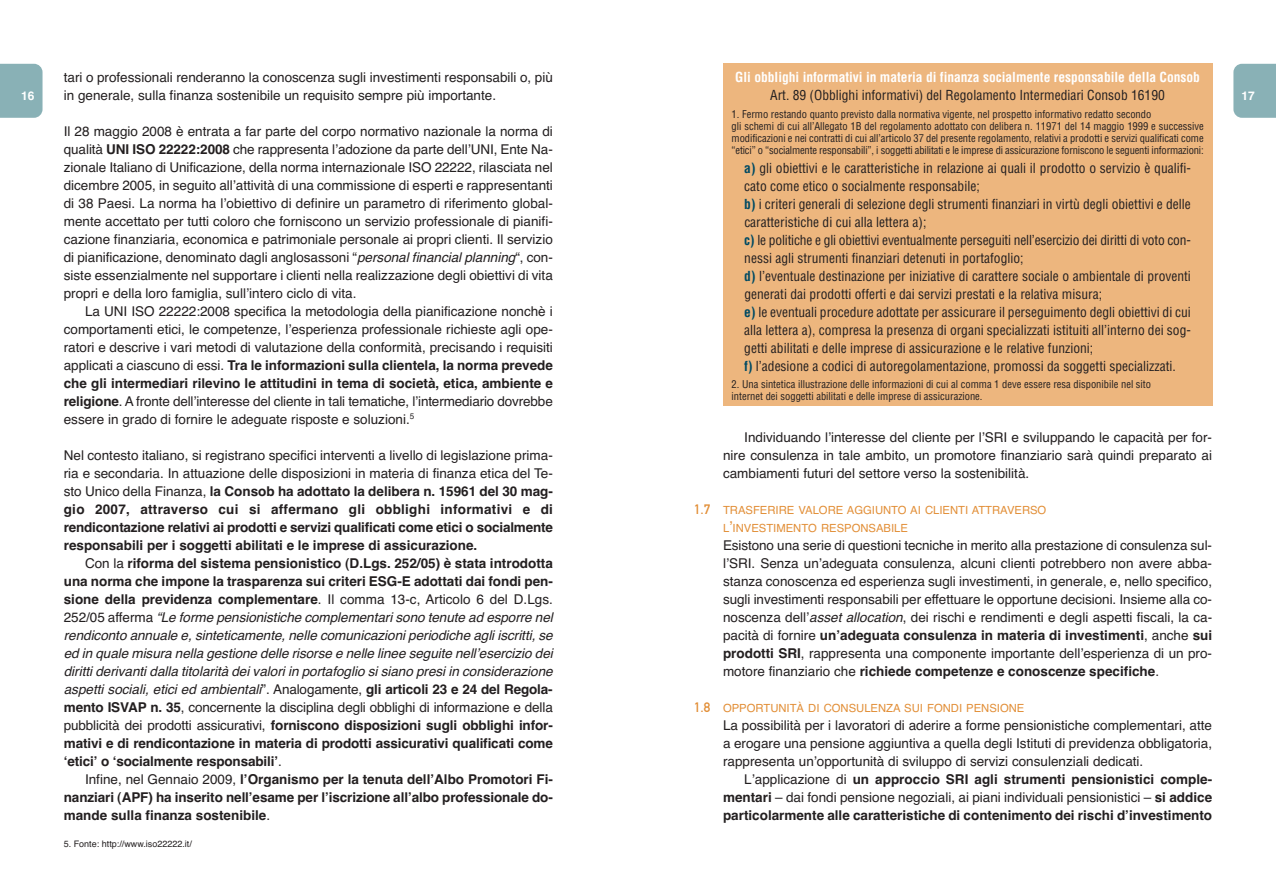
<style>
.page{position:relative;width:1276px;height:893px;background:#fff}
.page>*{position:absolute;margin:0;border:0;box-sizing:border-box;transform-origin:0 0}
.t1{font:13.5px/18px "Helvetica";color:#231f20;text-align:justify}
.t2{font:13.5px/18px "Helvetica Bold TT";color:#231f20;text-align:justify}
.t3{font:condensed 13.5px/18px "Helvetica";color:#231f20}
.t4{font:italic 13.5px/18px "Helvetica";color:#231f20;text-align:justify}
.t5{font:700 condensed 13.5px "Helvetica";color:#fff}
.t6{font:13.5px "DIN Mittelschrift";color:#e28f38}
.t7{font:12px "Helvetica Bold TT";color:#fff}
.t8{font:11.25px/18px "Helvetica";color:#e28f38}
.t9{font:condensed 10.5px/12px "Helvetica";color:#231f20}
.t10{font:9px "Helvetica";color:#231f20}
.s1{font-weight:700;color:#004a63}
.s2{font-family:"Helvetica Bold TT"}
.s3{font-style:italic}
.s4{font-family:"Helvetica"}
.s5{font-style:normal}
.s6{font-family:"Helvetica Bold TT";font-style:normal}
.s7{font-size:15px}
</style>
<div class="page">
<div style="left:1233px;top:64px;width:43px;height:54px;background:#89b1b6"></div>
<div style="left:0;top:64px;width:43px;height:54px;background:#89b1b6"></div>
<div style="left:723px;top:64px;width:489px;height:342px;background:#edb67e"></div>
<p class="t5" style="left:735px;top:72px;width:466px">Gli obblighi informativi in materia di finanza socialmente responsabile della Consob</p>
<p class="t3" style="left:770px;top:87px;width:396px">Art. 89 (Obblighi informativi) del Regolamento Intermediari Consob 16190</p>
<p class="t9" style="left:731px;top:109px;width:474px">1. Fermo restando quanto previsto dalla normativa vigente, nel prospetto informativo redatto secondo<br>gli schemi di cui all’Allegato 1B del regolamento adottato con delibera n. 11971 del 14 maggio 1999 e successive modificazioni e nei contratti di cui all’articolo 37 del presente regolamento, relativi a prodotti e servizi qualificati come “etici” o “socialmente responsabili”, i soggetti abilitati e le imprese di assicurazione forniscono le seguenti informazioni:</p>
<p class="t3" style="left:744px;top:160px;width:448px"><span class="s1">a)</span> gli obiettivi e le caratteristiche in relazione ai quali il prodotto o servizio è qualifi&shy;cato come etico o socialmente responsabile;<br><span class="s1">b)</span> i criteri generali di selezione degli strumenti finanziari in virtù degli obiettivi e delle caratteristiche di cui alla lettera a);<br><span class="s1">c)</span> le politiche e gli obiettivi eventualmente perseguiti nell’esercizio dei diritti di voto con&shy;nessi agli strumenti finanziari detenuti in portafoglio;<br><span class="s1">d)</span> l’eventuale destinazione per iniziative di carattere sociale o ambientale di proventi generati dai prodotti offerti e dai servizi prestati e la relativa misura;<br><span class="s1">e)</span> le eventuali procedure adottate per assicurare il perseguimento degli obiettivi di cui alla lettera a), compresa la presenza di organi specializzati istituiti all’interno dei sog&shy;getti abilitati e delle imprese di assicurazione e le relative funzioni;<br><span class="s1">f)</span> l’adesione a codici di autoregolamentazione, promossi da soggetti specializzati.</p>
<p class="t9" style="left:731px;top:379px;width:421px">2. Una sintetica illustrazione delle informazioni di cui al comma 1 deve essere resa disponibile nel sito internet dei soggetti abilitati e delle imprese di assicurazione.</p>
<p class="t1" style="left:64px;top:69px;width:490px">tari o professionali renderanno la conoscenza sugli investimenti responsabili o, più in generale, sulla finanza sostenibile un requisito sempre più importante.</p>
<p class="t1" style="left:64px;top:123px;width:490px">Il 28 maggio 2008 è entrata a far parte del corpo normativo nazionale la norma di qualità <span class="s2">UNI ISO 22222:2008</span> che rappresenta lʼadozione da parte dellʼUNI, Ente Na&shy;zionale Italiano di Unificazione, della norma internazionale ISO 22222, rilasciata nel dicembre 2005, in seguito allʼattività di una commissione di esperti e rappresentanti di 38 Paesi. La norma ha lʼobiettivo di definire un parametro di riferimento global&shy;mente accettato per tutti coloro che forniscono un servizio professionale di pianifi&shy;cazione finanziaria, economica e patrimoniale personale ai propri clienti. Il servizio di pianificazione, denominato dagli anglosassoni “<span class="s3">personal financial planning</span>“, con&shy;siste essenzialmente nel supportare i clienti nella realizzazione degli obiettivi di vita propri e della loro famiglia, sullʼintero ciclo di vita.</p>
<p class="t1" style="left:64px;top:303px;width:490px;text-indent:21px">La UNI ISO 22222:2008 specifica la metodologia della pianificazione nonchè i comportamenti etici, le competenze, lʼesperienza professionale richieste agli ope&shy;ratori e descrive i vari metodi di valutazione della conformità, precisando i requisiti</p>
<p class="t2" style="left:64px;top:357px;width:491px"><span class="s4">applicati a ciascuno di essi.</span> Tra le informazioni sulla clientela, la norma prevede che gli intermediari rilevino le attitudini in tema di società, etica, ambiente e</p>
<p class="t1" style="left:64px;top:393px;width:490px"><span class="s2">religione</span>. A fronte dellʼinteresse del cliente in tali tematiche, lʼintermediario dovrebbe essere in grado di fornire le adeguate risposte e soluzioni.<sup>5</sup></p>
<p class="t1" style="left:64px;top:447px;width:490px">Nel contesto italiano, si registrano specifici interventi a livello di legislazione prima&shy;ria e secondaria. In attuazione delle disposizioni in materia di finanza etica del Te-</p>
<p class="t2" style="left:64px;top:483px;width:491px"><span class="s4">sto Unico della Finanza,</span> la Consob ha adottato la delibera n. 15961 del 30 mag&shy;gio 2007, attraverso cui si affermano gli obblighi informativi e di rendicontazione relativi ai prodotti e servizi qualificati come etici o socialmente responsabili per i soggetti abilitati e le imprese di assicurazione.</p>
<p class="t2" style="left:64px;top:555px;width:490px;text-indent:21px"><span class="s4">Con la</span> riforma del sistema pensionistico (D.Lgs. 252/05) è stata introdotta una norma che impone la trasparenza sui criteri ESG-E adottati dai fondi pen&shy;sione della previdenza complementare<span class="s4">. Il comma 13-c, Articolo 6 del D.Lgs.</span></p>
<p class="t4" style="left:64px;top:609px;width:490px"><span class="s5">252/05 afferma</span> “Le forme pensionistiche complementari sono tenute ad esporre nel rendiconto annuale e, sinteticamente, nelle comunicazioni periodiche agli iscritti, se ed in quale misura nella gestione delle risorse e nelle linee seguite nellʼesercizio dei diritti derivanti dalla titolarità dei valori in portafoglio si siano presi in considerazione aspetti sociali, etici ed ambientali<span class="s5">”. Analogamente,</span> <span class="s6">gli articoli 23 e 24 del Regola&shy;mento ISVAP n. 35</span><span class="s5">, concernente la disciplina degli obblighi di informazione e della</span></p>
<p class="t2" style="left:64px;top:717px;width:491px"><span class="s4">pubblicità dei prodotti assicurativi,</span> forniscono disposizioni sugli obblighi infor&shy;mativi e di rendicontazione in materia di prodotti assicurativi qualificati come ʻeticiʼ o ʻsocialmente responsabiliʼ<span class="s4">.</span></p>
<p class="t2" style="left:64px;top:771px;width:491px;text-indent:21px"><span class="s4">Infine, nel Gennaio 2009,</span> lʼOrganismo per la tenuta dellʼAlbo Promotori Fi&shy;nanziari (APF) ha inserito nellʼesame per lʼiscrizione allʼalbo professionale do&shy;mande sulla finanza sostenibile<span class="s4">.</span></p>
<p class="t7" style="left:21px;top:91px;width:15px">16</p>
<p class="t7" style="left:1241px;top:91px;width:15px">17</p>
<p class="t1" style="left:723px;top:429px;width:490px;text-indent:21px">Individuando lʼinteresse del cliente per lʼSRI e sviluppando le capacità per for&shy;nire consulenza in tale ambito, un promotore finanziario sarà quindi preparato ai cambiamenti futuri del settore verso la sostenibilità.</p>
<p class="t8" style="left:723px;top:502px;width:325px">TRASFERIRE VALORE AGGIUNTO AI CLIENTI ATTRAVERSO<br>L<span class="s7">ʼ</span>INVESTIMENTO RESPONSABILE</p>
<p class="t1" style="left:723px;top:537px;width:490px">Esistono una serie di questioni tecniche in merito alla prestazione di consulenza sul&shy;lʼSRI. Senza unʼadeguata consulenza, alcuni clienti potrebbero non avere abba&shy;stanza conoscenza ed esperienza sugli investimenti, in generale, e, nello specifico, sugli investimenti responsabili per effettuare le opportune decisioni. Insieme alla co&shy;noscenza dellʼ<span class="s3">asset allocation</span>, dei rischi e rendimenti e degli aspetti fiscali, la ca-</p>
<p class="t2" style="left:723px;top:627px;width:490px"><span class="s4">pacità di fornire</span> unʼadeguata consulenza in materia di investimenti<span class="s4">, anche</span> sui</p>
<p class="t1" style="left:723px;top:645px;width:490px"><span class="s2">prodotti SRI</span>, rappresenta una componente importante dellʼesperienza di un pro-</p>
<p class="t2" style="left:723px;top:663px;width:437px"><span class="s4">motore finanziario che</span> richiede competenze e conoscenze specifiche<span class="s4">.</span></p>
<p class="t8" style="left:723px;top:700px;width:303px">OPPORTUNITÀ DI CONSULENZA SUI FONDI PENSIONE</p>
<p class="t1" style="left:723px;top:717px;width:490px">La possibilità per i lavoratori di aderire a forme pensionistiche complementari, atte a erogare una pensione aggiuntiva a quella degli Istituti di previdenza obbligatoria, rappresenta unʼopportunità di sviluppo di servizi consulenziali dedicati.</p>
<p class="t2" style="left:744px;top:771px;width:469px"><span class="s4">Lʼapplicazione di</span> un approccio SRI agli strumenti pensionistici comple-</p>
<p class="t1" style="left:723px;top:789px;width:490px"><span class="s2">mentari</span> – dai fondi pensione negoziali, ai piani individuali pensionistici – <span class="s2">si addice</span></p>
<p class="t2" style="left:723px;top:807px;width:490px">particolarmente alle caratteristiche di contenimento dei rischi dʼinvestimento</p>
<p class="t6" style="left:694px;top:504px;width:18px">1.7</p>
<p class="t6" style="left:694px;top:702px;width:18px">1.8</p>
<p class="t10" style="left:64px;top:841px;width:130px">5. Fonte: http://www.iso22222.it/</p>
</div>
